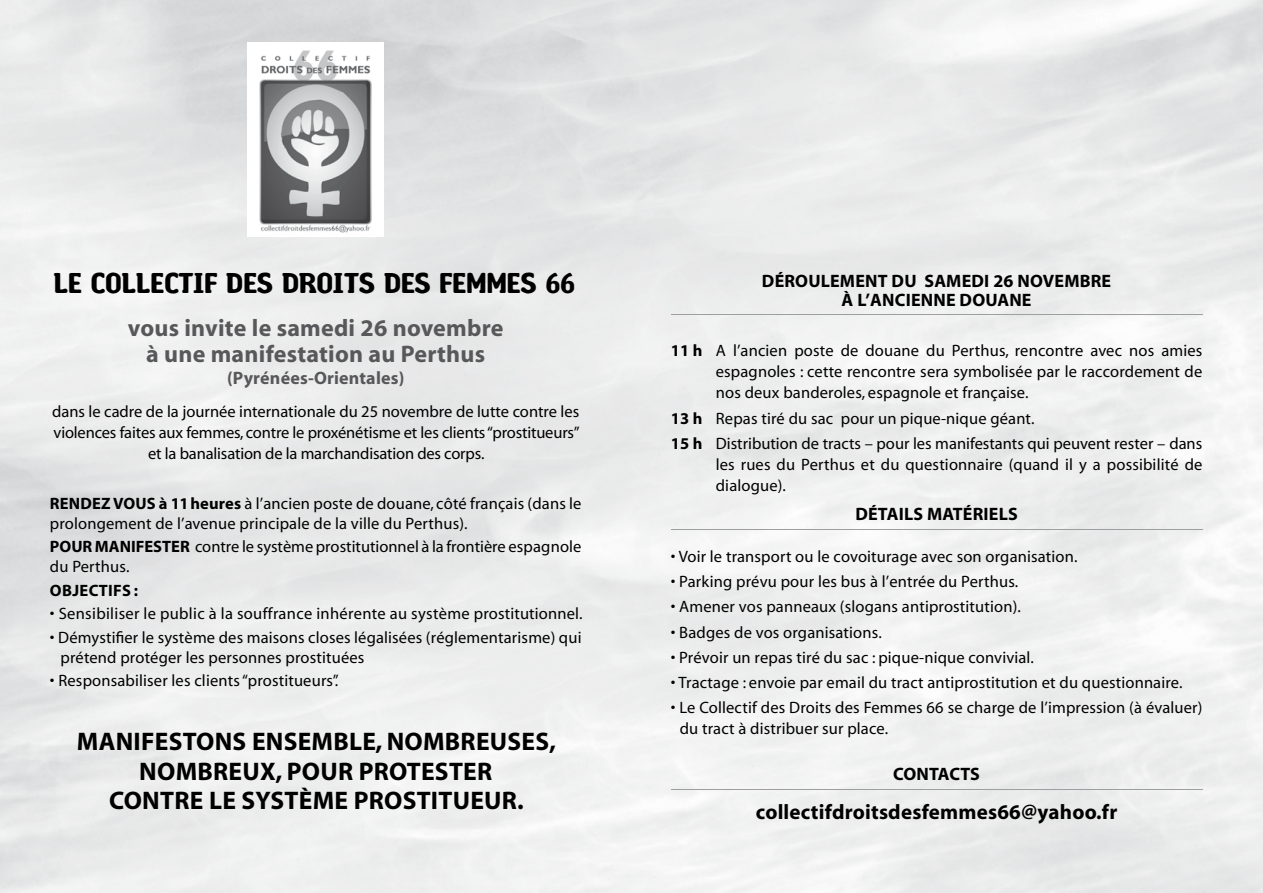
<style>
.page{position:relative;width:1263px;height:893px;background:#fff}
.page>*{position:absolute;margin:0;border:0;box-sizing:border-box;transform-origin:0 0}
.t1{font:27px "Amoebia Drop";color:#000}
.t2{font:700 25.5px/29.1px "Myriad";letter-spacing:.01em;color:#000;text-align:center}
.t3{font:700 24px/25.2px "Myriad";letter-spacing:.01em;color:#58585a;text-align:center}
.t4{font:700 21px "Myriad";letter-spacing:.01em;color:#000}
.t5{font:700 18px/19.2px "Myriad";letter-spacing:.01em;color:#000;text-align:center}
.t6{font:700 18px "Myriad";letter-spacing:.01em;color:#58585a}
.t7{font:16.5px/21px "Myriad";letter-spacing:.01em;color:#000}
.t8{font:16.5px/21px "Myriad";letter-spacing:-.01em;color:#000;text-align:center}
.t9{font:700 16.5px "Myriad";letter-spacing:.02em;color:#000}
.s1{font-weight:700}
</style>
<div class="page">
<img style="left:259px;top:50px;width:113px;height:183px">
<hr style="left:671px;top:314px;width:531px;height:1px;background:#9c9e9f">
<hr style="left:671px;top:529px;width:531px;height:1px;background:#9c9e9f">
<hr style="left:671px;top:789px;width:531px;height:1px;background:#9c9e9f">
<h1 class="t1" style="left:53px;top:269px;width:523px">LE COLLECTIF DES DROITS DES FEMMES 66</h1>
<h3 class="t3" style="left:128px;top:316px;width:377px">vous invite le samedi 26 novembre à une manifestation au Perthus</h3>
<p class="t6" style="left:227px;top:368px;width:179px">(Pyrénées-Orientales)</p>
<p class="t8" style="left:52px;top:401px;width:529px">dans le cadre de la journée internationale du 25 novembre de lutte contre les violences faites aux femmes, contre le proxénétisme et les clients “prostitueurs” et la banalisation de la marchandisation des corps.</p>
<p class="t7" style="left:50px;top:494px;width:533px;line-height:19.5px"><span class="s1">RENDEZ VOUS à 11 heures</span> à l’ancien poste de douane, côté français (dans le prolongement de l’avenue principale de la ville du Perthus).</p>
<p class="t7" style="left:50px;top:538px;width:533px;line-height:19.5px"><span class="s1">POUR MANIFESTER</span> contre le système prostitutionnel à la frontière espagnole du Perthus.</p>
<p class="t9" style="left:50px;top:581px;width:90px">OBJECTIFS :</p>
<p class="t7" style="left:50px;top:604px;width:534px">• Sensibiliser le public à la souffrance inhérente au système prostitutionnel.</p>
<p class="t7" style="left:60px;top:628px;width:523px;line-height:19.5px;text-indent:-10px">• Démystifier le système des maisons closes légalisées (réglementarisme) qui prétend protéger les personnes prostituées</p>
<p class="t7" style="left:50px;top:671px;width:290px">• Responsabiliser les clients “prostitueurs”.</p>
<h2 class="t2" style="left:77px;top:728px;width:481px">MANIFESTONS ENSEMBLE, NOMBREUSES,<br>NOMBREUX, POUR PROTESTER<br>CONTRE LE SYSTÈME PROSTITUEUR.</h2>
<p class="t5" style="left:762px;top:272px;width:351px">DÉROULEMENT DU SAMEDI 26 NOVEMBRE<br>À L’ANCIENNE DOUANE</p>
<p class="t7" style="left:716px;top:341px;width:488px;text-align:justify;text-indent:-45px"><span class="s1">11 h</span> A l’ancien poste de douane du Perthus, rencontre avec nos amies espagnoles : cette rencontre sera symbolisée par le raccordement de nos deux banderoles, espagnole et française.</p>
<p class="t7" style="left:671px;top:406px;width:533px;line-height:25.2px"><span class="s1">13 h</span> Repas tiré du sac pour un pique-nique géant.<br><span class="s1">15 h</span> Distribution de tracts – pour les manifestants qui peuvent rester – dans</p>
<p class="t7" style="left:716px;top:455px;width:488px">les rues du Perthus et du questionnaire (quand il y a possibilité de dialogue).</p>
<p class="t5" style="left:855px;top:505px;width:164px">DÉTAILS MATÉRIELS</p>
<p class="t7" style="left:671px;top:547px;width:408px">• Voir le transport ou le covoiturage avec son organisation.</p>
<p class="t7" style="left:671px;top:572px;width:349px">• Parking prévu pour les bus à l’entrée du Perthus.</p>
<p class="t7" style="left:671px;top:597px;width:352px">• Amener vos panneaux (slogans antiprostitution).</p>
<p class="t7" style="left:671px;top:622px;width:212px">• Badges de vos organisations.</p>
<p class="t7" style="left:671px;top:648px;width:365px">• Prévoir un repas tiré du sac : pique-nique convivial.</p>
<p class="t7" style="left:671px;top:673px;width:513px">• Tractage : envoie par email du tract antiprostitution et du questionnaire.</p>
<p class="t7" style="left:680px;top:698px;width:524px;text-indent:-9px">• Le Collectif des Droits des Femmes 66 se charge de l’impression (à évaluer) du tract à distribuer sur place.</p>
<p class="t5" style="left:893px;top:765px;width:88px">CONTACTS</p>
<p class="t4" style="left:756px;top:801px;width:363px">collectifdroitsdesfemmes66@yahoo.fr</p>
</div>
